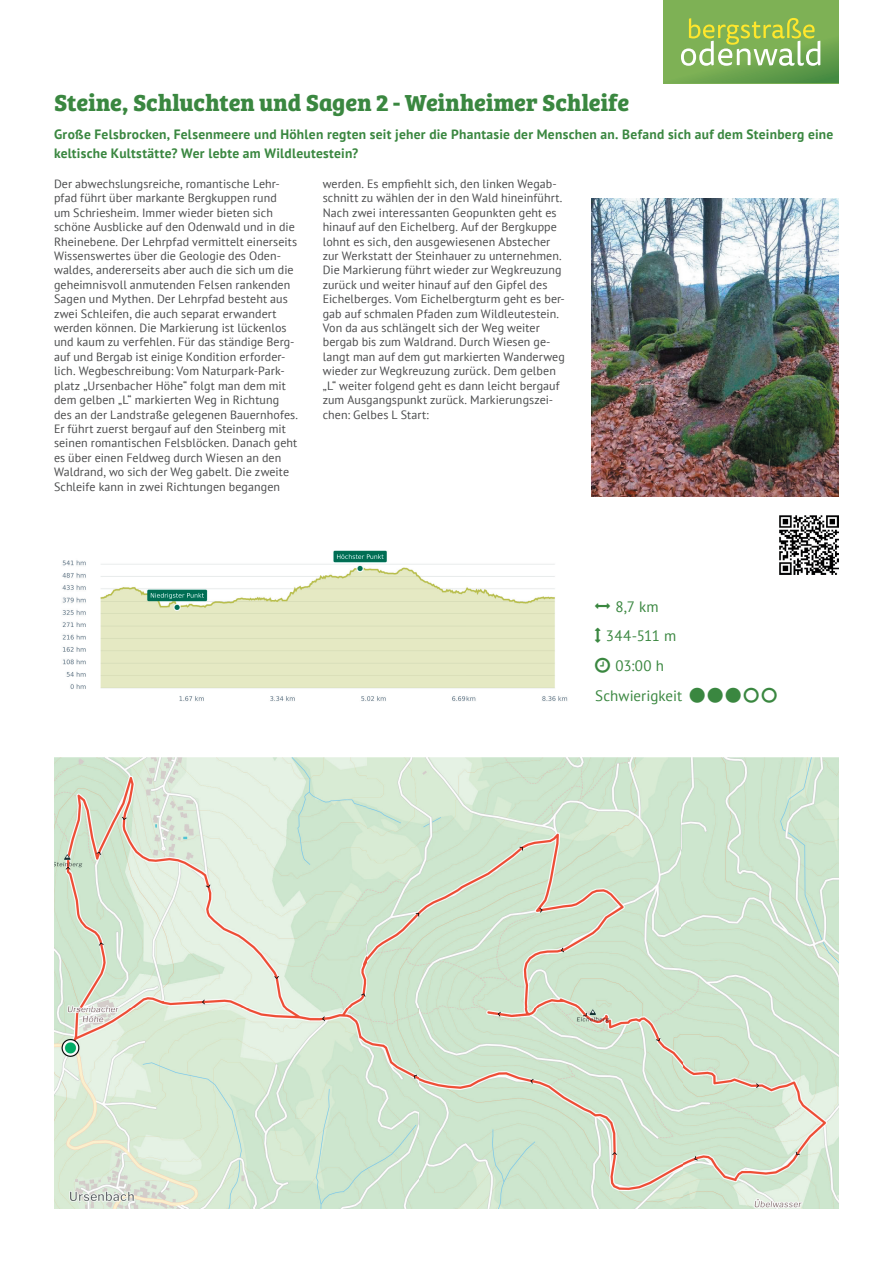
<style>
.page{position:relative;width:893px;height:1263px;background:#fff}
.page>*{position:absolute;margin:0;border:0;box-sizing:border-box;transform-origin:0 0}
.t1{font:700 24px "Bree Serif";color:#3a8740}
.t2{font:15px/30px "PT Sans";letter-spacing:.005em;color:#3a8740}
.t3{font:700 13.5px/19.5px "PT Sans";letter-spacing:.02em;color:#3a8740}
.t4{font:12px/14.4px "PT Sans";letter-spacing:.005em;color:#4b4c4d}
.s1{font-family:"Tourpiktogramme Voll"}
</style>
<div class="page">
<img style="left:54px;top:758px;width:785px;height:451px">
<img style="left:62px;top:550px;width:506px;height:152px">
<img style="left:779px;top:515px;width:60px;height:60px">
<img style="left:591px;top:198px;width:248px;height:298px">
<svg style="left:663px;top:1px;width:176px;height:83px;background:#87b45c"></svg>
<h1 class="t1" style="left:54px;top:84px;width:577px">Steine, Schluchten und Sagen 2 - Weinheimer Schleife</h1>
<p class="t3" style="left:54px;top:124px;width:781px">Große Felsbrocken, Felsenmeere und Höhlen regten seit jeher die Phantasie der Menschen an. Befand sich auf dem Steinberg eine keltische Kultstätte? Wer lebte am Wildleutestein?</p>
<p class="t4" style="left:54px;top:176px;width:246px">Der abwechslungsreiche, romantische Lehr&shy;pfad führt über markante Bergkuppen rund<br>um Schriesheim. Immer wieder bieten sich schöne Ausblicke auf den Odenwald und in die Rheinebene. Der Lehrpfad vermittelt einerseits Wissenswertes über die Geologie des Oden&shy;waldes, andererseits aber auch die sich um die geheimnisvoll anmutenden Felsen rankenden Sagen und Mythen. Der Lehrpfad besteht aus zwei Schleifen, die auch separat erwandert werden können. Die Markierung ist lückenlos und kaum zu verfehlen. Für das ständige Berg&shy;auf und Bergab ist einige Kondition erforder&shy;lich. Wegbeschreibung: Vom Naturpark-Park&shy;platz „Ursenbacher Höhe“ folgt man dem mit dem gelben „L“ markierten Weg in Richtung des an der Landstraße gelegenen Bauernhofes.<br>Er führt zuerst bergauf auf den Steinberg mit seinen romantischen Felsblöcken. Danach geht es über einen Feldweg durch Wiesen an den Waldrand, wo sich der Weg gabelt. Die zweite Schleife kann in zwei Richtungen begangen</p>
<p class="t4" style="left:323px;top:176px;width:244px">werden. Es empfiehlt sich, den linken Wegab&shy;schnitt zu wählen der in den Wald hineinführt.<br>Nach zwei interessanten Geopunkten geht es hinauf auf den Eichelberg. Auf der Bergkuppe lohnt es sich, den ausgewiesenen Abstecher zur Werkstatt der Steinhauer zu unternehmen.<br>Die Markierung führt wieder zur Wegkreuzung zurück und weiter hinauf auf den Gipfel des Eichelberges. Vom Eichelbergturm geht es ber&shy;gab auf schmalen Pfaden zum Wildleutestein.<br>Von da aus schlängelt sich der Weg weiter bergab bis zum Waldrand. Durch Wiesen ge&shy;langt man auf dem gut markierten Wanderweg wieder zur Wegkreuzung zurück. Dem gelben „L“ weiter folgend geht es dann leicht bergauf zum Ausgangspunkt zurück. Markierungszei&shy;chen: Gelbes L Start:</p>
<p class="t2" style="left:595px;top:591px;width:183px"><span class="s1">K</span> 8,7 km<br><span class="s1">L</span> 344-511 m<br><span class="s1">J</span> 03:00 h<br>Schwierigkeit <span class="s1">E E E D D</span></p>
</div>
